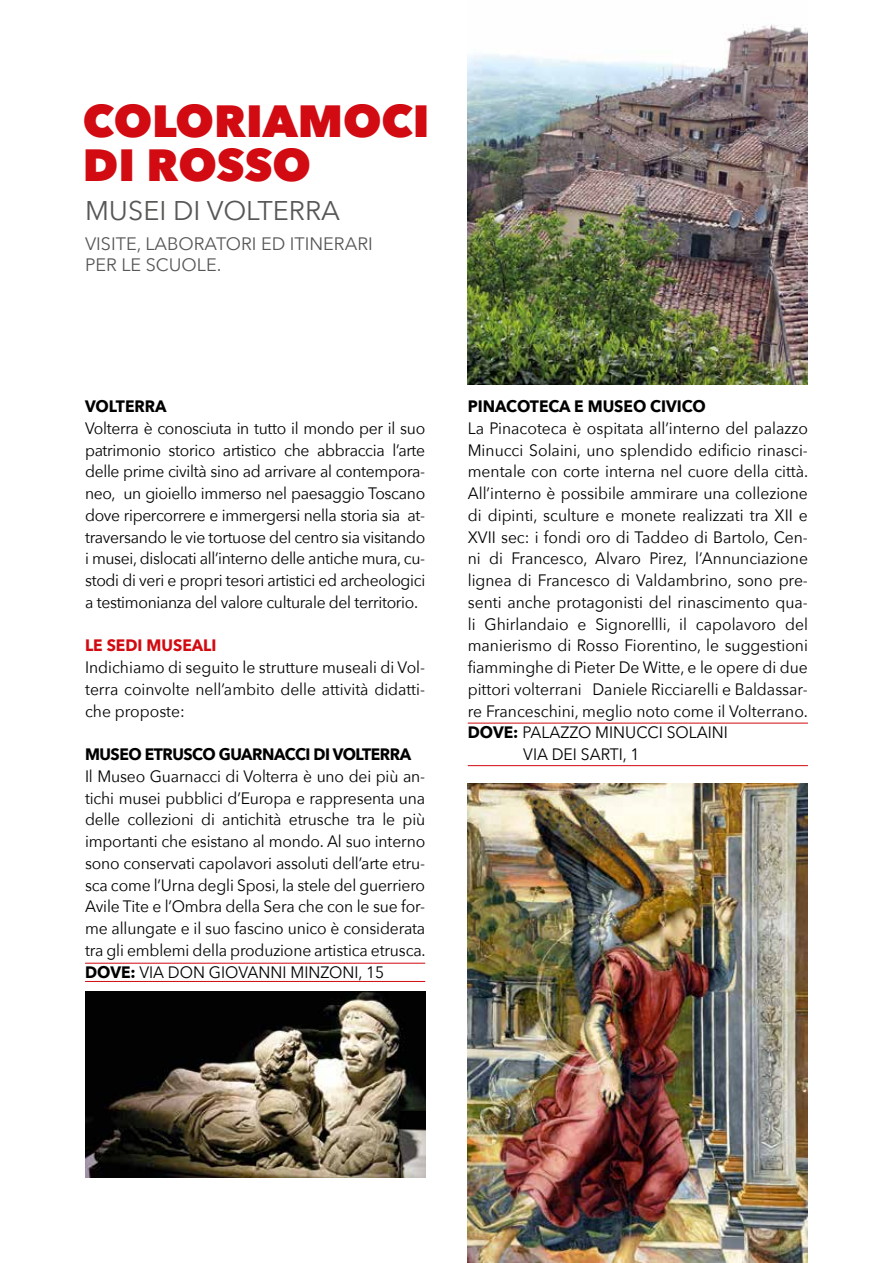
<style>
.page{position:relative;width:893px;height:1263px;background:#fff}
.page>*{position:absolute;margin:0;border:0;box-sizing:border-box;transform-origin:0 0}
.t1{font:800 45px/43.5px "Avenir Next";color:#d20a11}
.t2{font:27px "Avenir Next";color:#575756}
.t3{font:18px/21px "Avenir Next";color:#575756}
.t4{font:16.5px/21.8px "Avenir Next";color:#000;text-align:justify;scale:.95 1}
.t5{font:700 16.5px "Avenir Next";letter-spacing:-.03em;color:#000;scale:.95 1}
.t6{font:700 16.5px "Avenir Next";color:#000;scale:.95 1}
.t7{font:700 16.5px "Avenir Next";color:#d20a11;scale:.95 1}
.s1{font-weight:700}
</style>
<div class="page">
<img style="left:85px;top:992px;width:340px;height:186px">
<img style="left:468px;top:783px;width:340px;height:480px">
<hr style="left:85px;top:963px;width:340px;height:1px;background:#d20a11">
<hr style="left:85px;top:981px;width:340px;height:1px;background:#d20a11">
<hr style="left:468px;top:723px;width:340px;height:1px;background:#d20a11">
<hr style="left:468px;top:765px;width:340px;height:1px;background:#d20a11">
<img style="left:468px;top:24px;width:340px;height:361px">
<h1 class="t1" style="left:83px;top:100px;width:348px">COLORIAMOCI<br>DI ROSSO</h1>
<h2 class="t2" style="left:85px;top:188px;width:257px">MUSEI DI VOLTERRA</h2>
<p class="t3" style="left:85px;top:233px;width:289px">VISITE, LABORATORI ED ITINERARI<br>PER LE SCUOLE.</p>
<p class="t6" style="left:85px;top:392px;width:87px">VOLTERRA</p>
<p class="t4" style="left:85px;top:417px;width:360px">Volterra è conosciuta in tutto il mondo per il suo patrimonio storico artistico che abbraccia l’arte delle prime civiltà sino ad arrivare al contempora&shy;neo, un gioiello immerso nel paesaggio Toscano dove ripercorrere e immergersi nella storia sia at&shy;traversando le vie tortuose del centro sia visitando i musei, dislocati all’interno delle antiche mura, cu&shy;stodi di veri e propri tesori artistici ed archeologici a testimonianza del valore culturale del territorio.</p>
<p class="t7" style="left:85px;top:631px;width:140px">LE SEDI MUSEALI</p>
<p class="t4" style="left:85px;top:656px;width:360px">Indichiamo di seguito le strutture museali di Vol&shy;terra coinvolte nell’ambito delle attività didatti&shy;che proposte:</p>
<p class="t5" style="left:85px;top:740px;width:345px">MUSEO ETRUSCO GUARNACCI DI VOLTERRA</p>
<p class="t4" style="left:85px;top:765px;width:360px">Il Museo Guarnacci di Volterra è uno dei più an&shy;tichi musei pubblici d’Europa e rappresenta una delle collezioni di antichità etrusche tra le più importanti che esistano al mondo. Al suo interno sono conservati capolavori assoluti dell’arte etru&shy;sca come l’Urna degli Sposi, la stele del guerriero Avile Tite e l’Ombra della Sera che con le sue for&shy;me allungate e il suo fascino unico è considerata tra gli emblemi della produzione artistica etrusca.<br><span class="s1">DOVE:</span> VIA DON GIOVANNI MINZONI, 15</p>
<p class="t6" style="left:468px;top:392px;width:252px">PINACOTECA E MUSEO CIVICO</p>
<p class="t4" style="left:468px;top:417px;width:360px">La Pinacoteca è ospitata all’interno del palazzo</p>
<p class="t4" style="left:468px;top:438px;width:360px">Minucci Solaini, uno splendido edificio rinasci-</p>
<p class="t4" style="left:468px;top:460px;width:360px">mentale con corte interna nel cuore della città.</p>
<p class="t4" style="left:468px;top:482px;width:360px">All’interno è possibile ammirare una collezione</p>
<p class="t4" style="left:468px;top:504px;width:360px">di dipinti, sculture e monete realizzati tra XII e</p>
<p class="t4" style="left:468px;top:525px;width:360px">XVII sec: i fondi oro di Taddeo di Bartolo, Cen-</p>
<p class="t4" style="left:468px;top:547px;width:360px">ni di Francesco, Alvaro Pirez, l’Annunciazione</p>
<p class="t4" style="left:468px;top:569px;width:360px">lignea di Francesco di Valdambrino, sono pre-</p>
<p class="t4" style="left:468px;top:591px;width:360px">senti anche protagonisti del rinascimento qua-</p>
<p class="t4" style="left:468px;top:612px;width:360px">li Ghirlandaio e Signorellli, il capolavoro del</p>
<p class="t4" style="left:468px;top:634px;width:360px">manierismo di Rosso Fiorentino, le suggestioni</p>
<p class="t4" style="left:468px;top:656px;width:360px">fiamminghe di Pieter De Witte, e le opere di due</p>
<p class="t4" style="left:468px;top:678px;width:360px">pittori volterrani Daniele Ricciarelli e Baldassar-</p>
<p class="t4" style="left:468px;top:699px;width:359px">re Franceschini, meglio noto come il Volterrano.</p>
<p class="t4" style="left:468px;top:721px;width:275px"><span class="s1">DOVE:</span> PALAZZO MINUCCI SOLAINI</p>
<p class="t4" style="left:523px;top:743px;width:124px">VIA DEI SARTI, 1</p>
</div>
